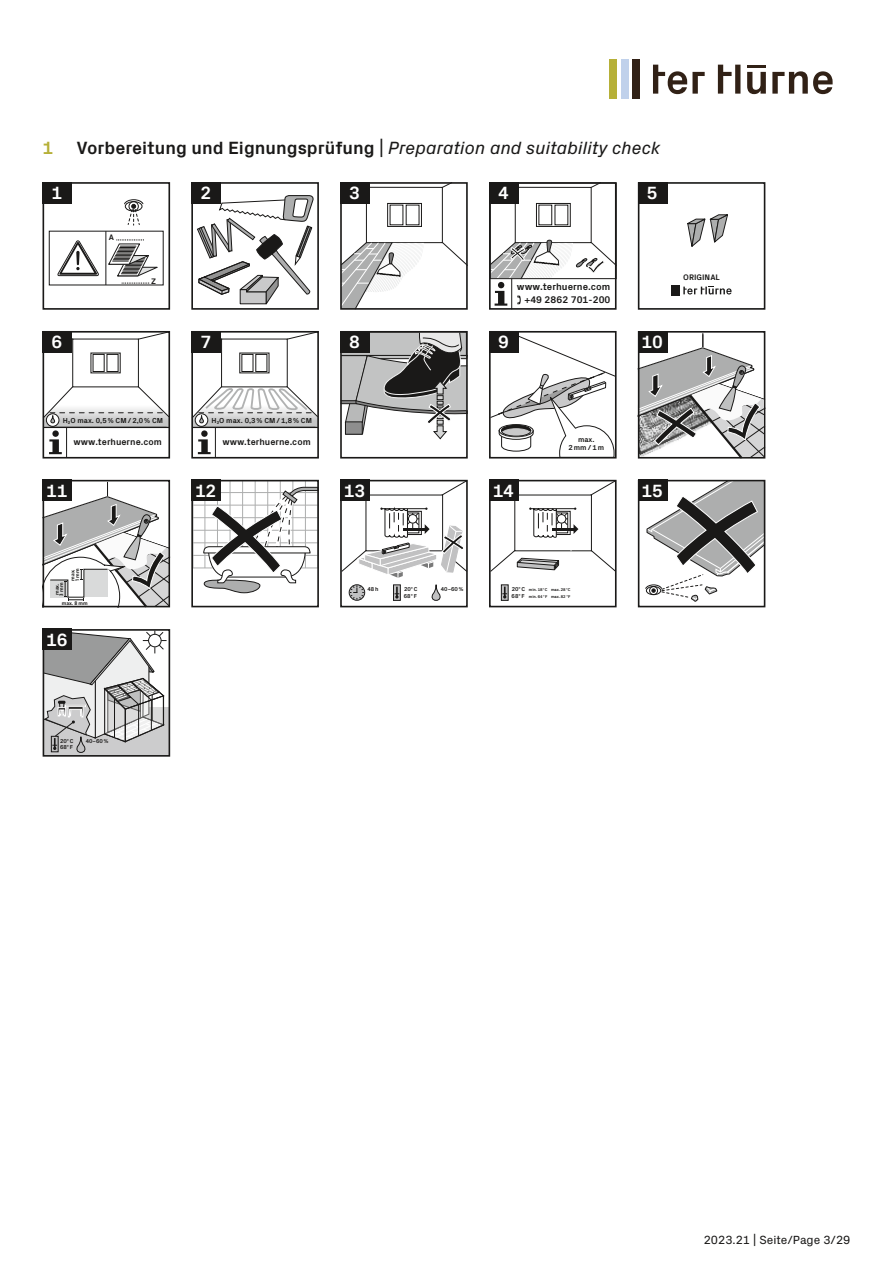
<style>
.page{position:relative;width:893px;height:1263px;background:#fff}
.page>*{position:absolute;margin:0;border:0;box-sizing:border-box;transform-origin:0 0}
.t1{font:700 18px "Px Grotesk";color:#1a1918}
.t2{font:700 18px "Px Grotesk";letter-spacing:-.02em;color:#fff}
.t3{font:700 18px "Px Grotesk";color:#b6b038}
.t4{font:12px "Px Grotesk";color:#1a1918}
.t5{font:700 9.75px/13px "Px Grotesk";color:#1a1918;text-align:right}
.t6{font:700 9.3px "Px Grotesk";color:#1a1918}
.t7{font:700 8.1px "Px Grotesk";color:#1a1918}
.t8{font:700 7.35px/8.1px "Px Grotesk";color:#1a1918;text-align:center}
.t9{font:700 5.7px/5.7px "Px Grotesk";color:#1a1918}
.t10{font:5.25px/4.5px "The Sans LP7 Bld";color:#1a1918}
.t11{font:700 4.05px/6.6px "Px Grotesk";letter-spacing:-.02em;color:#1a1918}
.s1{font-weight:400}
.s2{font-weight:400;font-style:italic}
.s3{font-size:5.7px}
</style>
<div class="page">
<div style="left:632px;top:60px;width:8px;height:39px;background:#312116"></div>
<div style="left:609px;top:60px;width:8px;height:39px;background:#b6b038"></div>
<div style="left:621px;top:60px;width:7px;height:39px;background:#c0d1eb"></div>
<svg style="left:718px;top:65px;width:22px;height:29px"></svg>
<svg style="left:747px;top:65px;width:19px;height:29px"></svg>
<svg style="left:772px;top:71px;width:61px;height:23px"></svg>
<svg style="left:653px;top:65px;width:52px;height:29px"></svg>
<div style="left:489px;top:182px;width:128px;height:128px;border:2px solid #1a1918"></div>
<hr style="left:511px;top:279px;width:1px;height:30px;background:#1a1918">
<svg style="left:489px;top:182px;width:128px;height:124px"></svg>
<svg style="left:340px;top:182px;width:128px;height:127px"></svg>
<div style="left:43px;top:707px;width:126px;height:48px;background:#cccccd"></div>
<div style="left:43px;top:629px;width:127px;height:128px;border:2px solid #1a1918"></div>
<svg style="left:43px;top:630px;width:124px;height:123px"></svg>
<div style="left:501px;top:584px;width:8px;height:17px;border:1px solid #1a1918"></div>
<svg style="left:502px;top:587px;width:5px;height:11px"></svg>
<svg style="left:489px;top:479px;width:128px;height:92px"></svg>
<div style="left:489px;top:480px;width:128px;height:127px;border:2px solid #1a1918"></div>
<hr style="left:193px;top:505px;width:126px;height:1px;background:#adaeae">
<hr style="left:193px;top:517px;width:126px;height:1px;background:#adaeae">
<hr style="left:193px;top:530px;width:126px;height:1px;background:#adaeae">
<hr style="left:193px;top:542px;width:126px;height:1px;background:#adaeae">
<hr style="left:193px;top:555px;width:126px;height:1px;background:#adaeae">
<hr style="left:193px;top:567px;width:126px;height:1px;background:#adaeae">
<hr style="left:230px;top:481px;width:1px;height:87px;background:#adaeae">
<hr style="left:242px;top:481px;width:1px;height:87px;background:#adaeae">
<hr style="left:255px;top:481px;width:1px;height:87px;background:#adaeae">
<hr style="left:267px;top:481px;width:1px;height:87px;background:#adaeae">
<hr style="left:280px;top:481px;width:1px;height:87px;background:#adaeae">
<hr style="left:292px;top:481px;width:1px;height:87px;background:#adaeae">
<hr style="left:305px;top:481px;width:1px;height:87px;background:#adaeae">
<svg style="left:202px;top:486px;width:114px;height:108px"></svg>
<div style="left:191px;top:480px;width:128px;height:127px;border:2px solid #1a1918"></div>
<svg style="left:638px;top:332px;width:127px;height:126px"></svg>
<div style="left:191px;top:182px;width:128px;height:128px;border:2px solid #1a1918"></div>
<svg style="left:196px;top:195px;width:118px;height:110px"></svg>
<div style="left:638px;top:182px;width:127px;height:128px;border:2px solid #1a1918"></div>
<svg style="left:687px;top:214px;width:41px;height:33px"></svg>
<svg style="left:672px;top:285px;width:59px;height:11px"></svg>
<div style="left:43px;top:331px;width:127px;height:127px;border:2px solid #1a1918"></div>
<svg style="left:43px;top:331px;width:127px;height:123px"></svg>
<hr style="left:43px;top:427px;width:126px;height:1px;background:#1a1918">
<hr style="left:66px;top:427px;width:1px;height:31px;background:#1a1918">
<div style="left:191px;top:331px;width:128px;height:127px;border:2px solid #1a1918"></div>
<hr style="left:215px;top:427px;width:1px;height:31px;background:#1a1918">
<svg style="left:191px;top:331px;width:128px;height:123px"></svg>
<div style="left:43px;top:182px;width:127px;height:128px;border:2px solid #1a1918"></div>
<svg style="left:124px;top:199px;width:20px;height:26px"></svg>
<hr style="left:105px;top:231px;width:1px;height:54px;background:#1a1918">
<svg style="left:58px;top:240px;width:41px;height:36px"></svg>
<svg style="left:122px;top:282px;width:27px;height:2px"></svg>
<svg style="left:108px;top:239px;width:50px;height:37px"></svg>
<svg style="left:492px;top:336px;width:122px;height:119px"></svg>
<div style="left:489px;top:331px;width:128px;height:127px;border:2px solid #1a1918"></div>
<svg style="left:340px;top:331px;width:128px;height:127px"></svg>
<svg style="left:645px;top:483px;width:117px;height:119px"></svg>
<div style="left:638px;top:480px;width:127px;height:127px;border:2px solid #1a1918"></div>
<svg style="left:348px;top:584px;width:17px;height:17px"></svg>
<div style="left:393px;top:584px;width:8px;height:17px;border:1px solid #1a1918"></div>
<svg style="left:394px;top:587px;width:5px;height:12px"></svg>
<svg style="left:431px;top:585px;width:10px;height:16px"></svg>
<div style="left:340px;top:480px;width:128px;height:127px;border:2px solid #1a1918"></div>
<svg style="left:340px;top:480px;width:128px;height:98px"></svg>
<svg style="left:46px;top:483px;width:121px;height:121px"></svg>
<div style="left:43px;top:480px;width:127px;height:127px;border:2px solid #1a1918"></div>
<div style="left:43px;top:182px;width:29px;height:21px;background:#1a1918"></div>
<div style="left:43px;top:480px;width:29px;height:21px;background:#1a1918"></div>
<div style="left:191px;top:480px;width:30px;height:21px;background:#1a1918"></div>
<div style="left:340px;top:480px;width:30px;height:21px;background:#1a1918"></div>
<div style="left:489px;top:480px;width:30px;height:21px;background:#1a1918"></div>
<div style="left:638px;top:480px;width:30px;height:21px;background:#1a1918"></div>
<div style="left:43px;top:331px;width:29px;height:21px;background:#1a1918"></div>
<div style="left:191px;top:182px;width:30px;height:21px;background:#1a1918"></div>
<div style="left:191px;top:331px;width:30px;height:21px;background:#1a1918"></div>
<div style="left:340px;top:182px;width:30px;height:21px;background:#1a1918"></div>
<div style="left:340px;top:331px;width:30px;height:21px;background:#1a1918"></div>
<div style="left:489px;top:182px;width:30px;height:21px;background:#1a1918"></div>
<div style="left:489px;top:331px;width:30px;height:21px;background:#1a1918"></div>
<div style="left:638px;top:182px;width:30px;height:21px;background:#1a1918"></div>
<div style="left:638px;top:331px;width:30px;height:21px;background:#1a1918"></div>
<div style="left:43px;top:629px;width:29px;height:21px;background:#1a1918"></div>
<p class="t3" style="left:43px;top:135px;width:12px">1</p>
<p class="t1" style="left:77px;top:135px;width:585px">Vorbereitung und Eignungsprüfung <span class="s1">|</span> <span class="s2">Preparation and suitability check</span></p>
<p class="t2" style="left:52px;top:180px;width:12px">1</p>
<p class="t2" style="left:52px;top:329px;width:12px">6</p>
<p class="t7" style="left:109px;top:232px;width:7px">A</p>
<p class="t7" style="left:151px;top:275px;width:6px">Z</p>
<p class="t2" style="left:200px;top:180px;width:12px">2</p>
<p class="t2" style="left:200px;top:329px;width:12px">7</p>
<p class="t2" style="left:349px;top:180px;width:12px">3</p>
<p class="t2" style="left:349px;top:329px;width:12px">8</p>
<p class="t2" style="left:498px;top:180px;width:12px">4</p>
<p class="t2" style="left:647px;top:180px;width:12px">5</p>
<p class="t5" style="left:517px;top:279px;width:95px">www.terhuerne.com +49 2862 701-200</p>
<p class="t2" style="left:498px;top:329px;width:12px">9</p>
<p class="t2" style="left:642px;top:329px;width:23px">10</p>
<p class="t7" style="left:683px;top:271px;width:38px">ORIGINAL</p>
<p class="t8" style="left:63px;top:416px;width:102px">H2O max. 0,5 % CM /2,0 % CM</p>
<p class="t6" style="left:74px;top:435px;width:90px">www.terhuerne.com</p>
<p class="t8" style="left:212px;top:416px;width:102px">H2O max. 0,3 % CM /1,8 % CM</p>
<p class="t6" style="left:222px;top:435px;width:90px">www.terhuerne.com</p>
<p class="t8" style="left:568px;top:435px;width:37px">max.<br>2mm/1m</p>
<p class="t2" style="left:46px;top:477px;width:23px">11</p>
<p class="t2" style="left:195px;top:477px;width:23px">12</p>
<p class="t2" style="left:344px;top:477px;width:23px">13</p>
<p class="t2" style="left:493px;top:477px;width:23px">14</p>
<p class="t2" style="left:642px;top:477px;width:23px">15</p>
<p class="t10" style="left:55px;top:595px;width:14px;rotate:-90deg">max.<br>3 mm</p>
<p class="t10" style="left:71px;top:581px;width:14px;rotate:-90deg">max.<br>1 mm</p>
<p class="t10" style="left:62px;top:601px;width:27px">max. 8 mm</p>
<p class="t2" style="left:46px;top:626px;width:23px">16</p>
<p class="t9" style="left:367px;top:586px;width:13px">48h</p>
<p class="t9" style="left:441px;top:586px;width:24px">40–60 %</p>
<p class="t9" style="left:404px;top:586px;width:15px;line-height:6.6px">20°C<br>68° F</p>
<p class="t11" style="left:512px;top:586px;width:60px"><span class="s3">20° C</span> min. 18 °C max. 28 °C<br><span class="s3">68° F</span> min. 64 °F max. 82 °F</p>
<p class="t9" style="left:60px;top:738px;width:15px">20°C<br>68° F</p>
<p class="t9" style="left:86px;top:738px;width:24px">40–60 %</p>
<p class="t4" style="left:704px;top:1232px;width:148px">2023.21 | Seite/Page 3/29</p>
</div>
